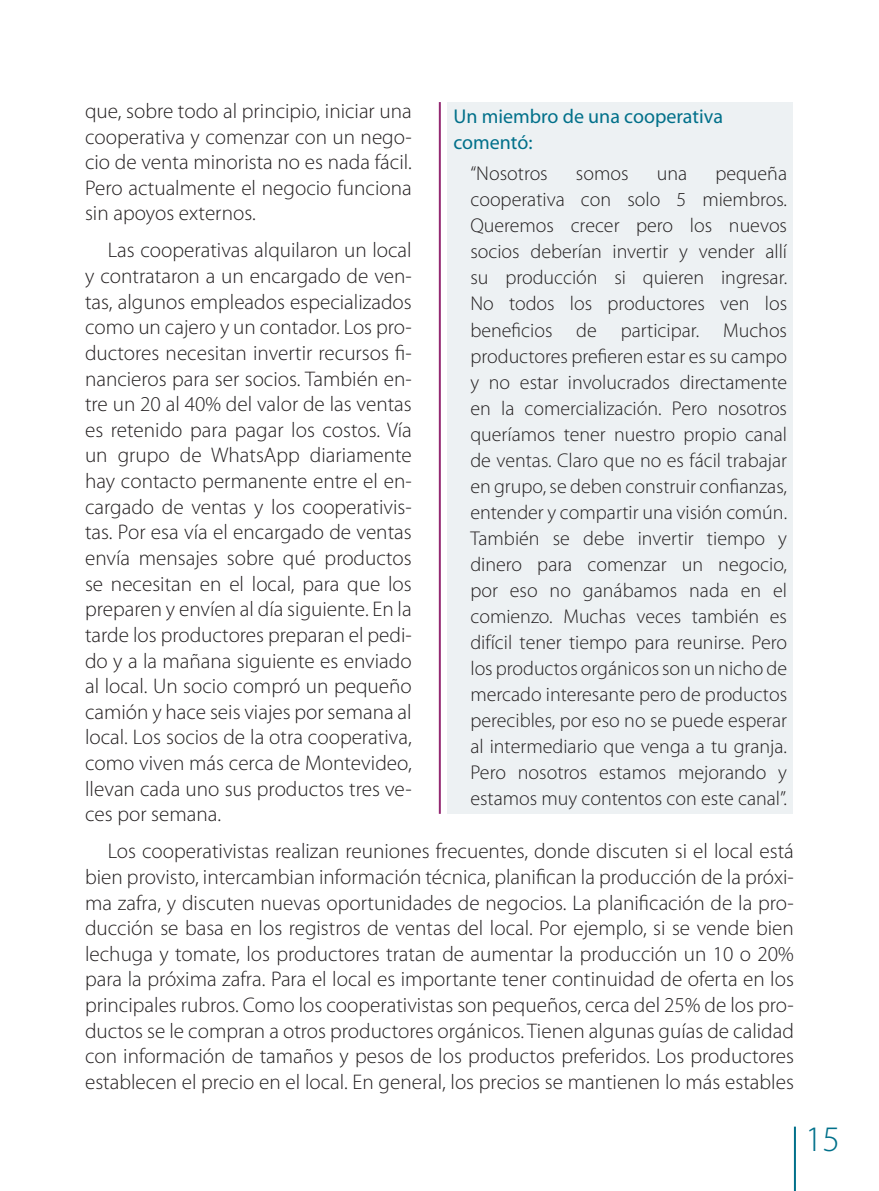
<style>
.page{position:relative;width:879px;height:1191px;background:#fff}
.page>*{position:absolute;margin:0;border:0;box-sizing:border-box;transform-origin:0 0}
.t1{font:300 36px "Myriad Pro";color:#01708a}
.t2{font:300 21.2px/25.6px "Myriad Pro";color:#231f20;text-align:justify}
.t3{font:300 20px/26px "Myriad Pro";color:#231f20;text-align:justify}
.t4{font:20px/26px "Myriad Pro";color:#01708a}
</style>
<div class="page">
<hr style="left:794px;top:1126px;width:2px;height:65px;background:#01708a">
<div style="left:448px;top:102px;width:345px;height:712px;background:#edf1f3"></div>
<hr style="left:439px;top:102px;width:2px;height:712px;background:#932972">
<p class="t2" style="left:85px;top:98px;width:328px">que, sobre todo al principio, iniciar una cooperativa y comenzar con un nego&shy;cio de venta minorista no es nada fácil.<br>Pero actualmente el negocio funciona sin apoyos externos.</p>
<p class="t2" style="left:85px;top:238px;width:328px;text-indent:23px">Las cooperativas alquilaron un local y contrataron a un encargado de ven&shy;tas, algunos empleados especializados como un cajero y un contador. Los pro&shy;ductores necesitan invertir recursos fi&shy;nancieros para ser socios. También en&shy;tre un 20 al 40% del valor de las ventas es retenido para pagar los costos. Vía un grupo de WhatsApp diariamente hay contacto permanente entre el en&shy;cargado de ventas y los cooperativis&shy;tas. Por esa vía el encargado de ventas envía mensajes sobre qué productos se necesitan en el local, para que los preparen y envíen al día siguiente. En la tarde los productores preparan el pedi&shy;do y a la mañana siguiente es enviado al local. Un socio compró un pequeño camión y hace seis viajes por semana al local. Los socios de la otra cooperativa, como viven más cerca de Montevideo, llevan cada uno sus productos tres ve&shy;ces por semana.</p>
<p class="t2" style="left:85px;top:838px;width:710px;text-indent:23px">Los cooperativistas realizan reuniones frecuentes, donde discuten si el local está bien provisto, intercambian información técnica, planifican la producción de la próxi&shy;ma zafra, y discuten nuevas oportunidades de negocios. La planificación de la pro&shy;ducción se basa en los registros de ventas del local. Por ejemplo, si se vende bien lechuga y tomate, los productores tratan de aumentar la producción un 10 o 20% para la próxima zafra. Para el local es importante tener continuidad de oferta en los principales rubros. Como los cooperativistas son pequeños, cerca del 25% de los pro&shy;ductos se le compran a otros productores orgánicos. Tienen algunas guías de calidad con información de tamaños y pesos de los productos preferidos. Los productores establecen el precio en el local. En general, los precios se mantienen lo más estables</p>
<p class="t4" style="left:453px;top:103px;width:271px">Un miembro de una cooperativa comentó:</p>
<p class="t3" style="left:470px;top:161px;width:79px">“Nosotros</p>
<p class="t3" style="left:576px;top:161px;width:54px">somos</p>
<p class="t3" style="left:657px;top:161px;width:32px">una</p>
<p class="t3" style="left:470px;top:161px;width:318px;text-indent:245px">pequeña cooperativa con solo 5 miembros.<br>Queremos crecer pero los nuevos socios deberían invertir y vender allí su producción si quieren ingresar.<br>No todos los productores ven los beneficios de participar. Muchos productores prefieren estar es su campo y no estar involucrados directamente en la comercialización. Pero nosotros queríamos tener nuestro propio canal de ventas. Claro que no es fácil trabajar en grupo, se deben construir confianzas, entender y compartir una visión común.<br>También se debe invertir tiempo y dinero para comenzar un negocio, por eso no ganábamos nada en el comienzo. Muchas veces también es difícil tener tiempo para reunirse. Pero los productos orgánicos son un nicho de mercado interesante pero de productos perecibles, por eso no se puede esperar al intermediario que venga a tu granja.<br>Pero nosotros estamos mejorando y estamos muy contentos con este canal”.</p>
<h1 class="t1" style="left:805px;top:1119px;width:37px">15</h1>
</div>
